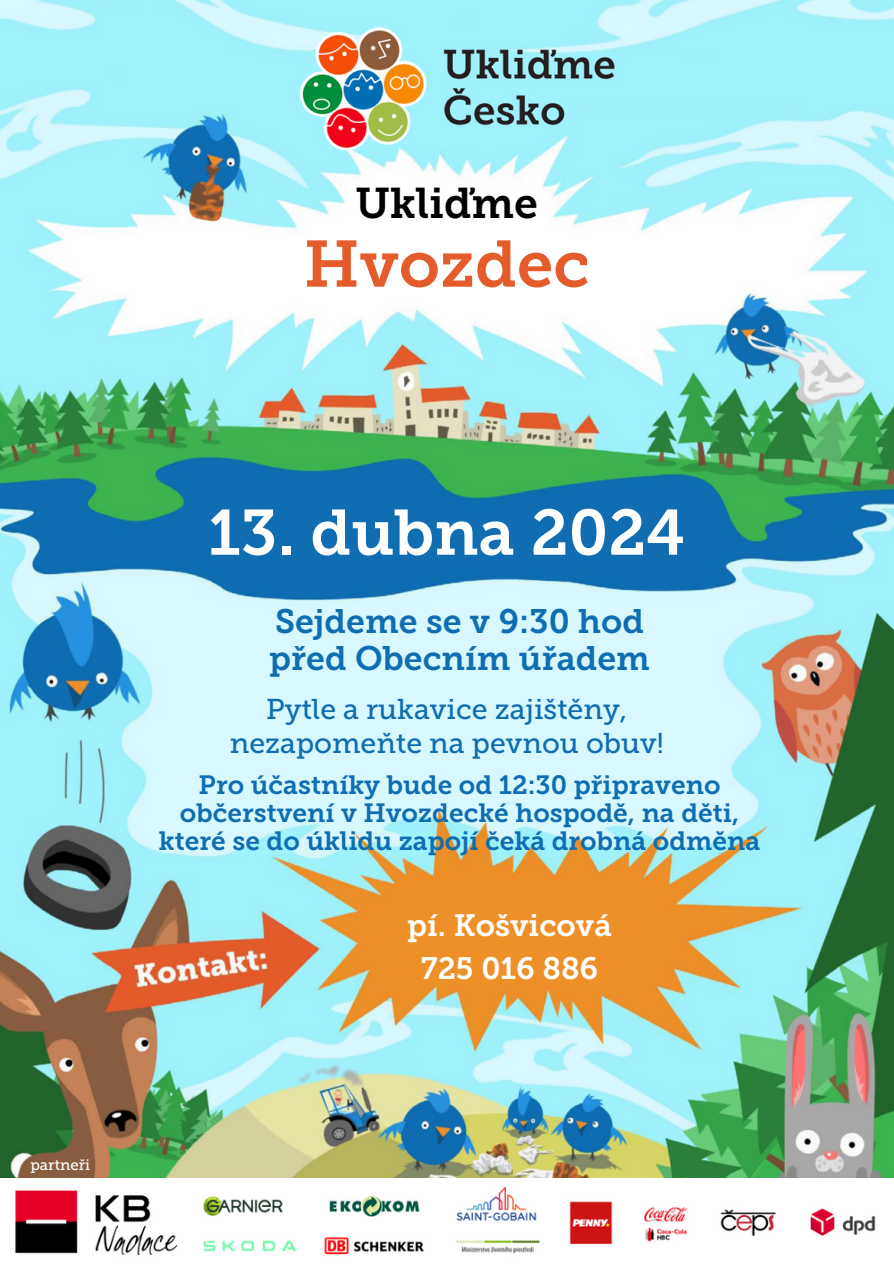
<style>
.page{position:relative;width:894px;height:1264px;background:#fff}
.page>*{position:absolute;margin:0;border:0;box-sizing:border-box;transform-origin:0 0}
.t1{font:65.25px "Museo Slab 700";color:#e45b2c}
.t2{font:63.75px "Museo Slab 700";color:#fff}
.t3{font:42.75px "Museo Slab 700";color:#000}
.t4{font:33.75px/37.2px "Museo Slab 700";color:#106db1}
.t5{font:30.75px/42.8px "Museo Slab 700";color:#fff;text-align:center}
.t6{font:28.5px/33.8px "Museo Slab 500";color:#106db1;text-align:center}
.t7{font:26.25px/28.2px "Museo Slab 700";color:#106db1;text-align:center}
.t8{font:15px "Museo Slab 500";color:#fff}
</style>
<div class="page">
<img style="left:0;top:0;width:893px;height:1178px">
<img style="left:15px;top:1187px;width:861px;height:69px">
<h1 class="t3" style="left:355px;top:185px;width:184px">Ukliďme</h1>
<h1 class="t1" style="left:304px;top:238px;width:287px">Hvozdec</h1>
<h3 class="t2" style="left:208px;top:507px;width:478px">13. dubna 2024</h3>
<h4 class="t4" style="left:269px;top:605px;width:382px">Sejdeme se v 9:30 hod před Obecním úřadem</h4>
<h4 class="t6" style="left:230px;top:692px;width:435px">Pytle a rukavice zajištěny, nezapomeňte na pevnou obuv!</h4>
<p class="t7" style="left:159px;top:773px;width:602px">Pro účastníky bude od 12:30 připraveno občerstvení v Hvozdecké hospodě, na děti, které se do úklidu zapojí čeká drobná odměna</p>
<h3 class="t5" style="left:407px;top:906px;width:206px">pí. Košvicová<br>725 016 886</h3>
<p class="t8" style="left:30px;top:1156px;width:61px">partneři</p>
</div>
